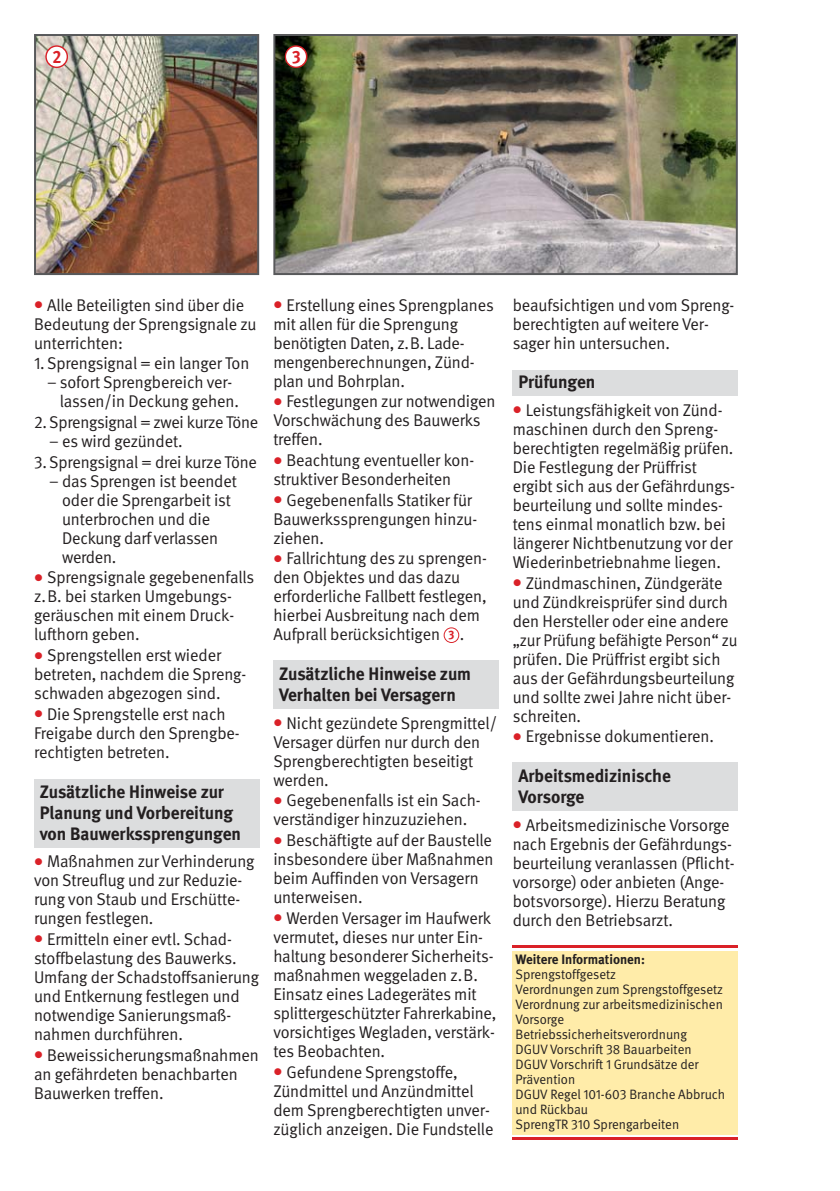
<style>
.page{position:relative;width:840px;height:1191px;background:#fff}
.page>*{position:absolute;margin:0;border:0;box-sizing:border-box;transform-origin:0 0}
.t1{font:700 18px/21px "DGUV Meta";color:#231f20}
.t2{font:700 18px "DGUV Meta";color:#da2128;scale:.9 1}
.t3{font:17px/19px "DGUV Meta";letter-spacing:-.005em;color:#231f20}
.t4{font:13.6px/15px "DGUV Meta";color:#231f20}
.t5{font:700 13.6px "DGUV Meta";color:#231f20}
.t6{font:700 12.4px "DGUV Meta";color:#da2128;scale:.9 1}
.s1{color:#da2128}
</style>
<div class="page">
<div style="left:512px;top:370px;width:225px;height:25px;background:#dcddde"></div>
<div style="left:512px;top:762px;width:225px;height:48px;background:#dcddde"></div>
<div style="left:273px;top:660px;width:225px;height:49px;background:#dcddde"></div>
<div style="left:34px;top:779px;width:225px;height:68px;background:#dcddde"></div>
<div style="left:512px;top:951px;width:225px;height:183px;background:#ffeca9"></div>
<hr style="left:512px;top:945px;width:225px;height:3px;background:#da2128">
<hr style="left:512px;top:1137px;width:225px;height:3px;background:#da2128">
<svg style="left:443px;top:627px;width:16px;height:16px"></svg>
<div style="left:444px;top:628px;width:14px;height:14px;background:#fff;border-radius:50%"></div>
<img style="left:276px;top:37px;width:458px;height:235px">
<div style="left:273px;top:34px;width:464px;height:241px;border:2px solid #58595b"></div>
<img style="left:37px;top:37px;width:219px;height:235px">
<div style="left:34px;top:34px;width:225px;height:241px;border:2px solid #58595b"></div>
<svg style="left:45px;top:45px;width:23px;height:23px"></svg>
<div style="left:47px;top:47px;width:20px;height:20px;background:#fff;border-radius:50%"></div>
<svg style="left:284px;top:45px;width:23px;height:23px"></svg>
<div style="left:286px;top:47px;width:20px;height:20px;background:#fff;border-radius:50%"></div>
<p class="t2" style="left:52px;top:50px;width:12px">2</p>
<p class="t2" style="left:292px;top:50px;width:11px">3</p>
<p class="t3" style="left:34px;top:296px;width:224px"><span class="s1">●</span> Alle Beteiligten sind über die<br>Bedeutung der Sprengsignale zu unterrichten:</p>
<p class="t3" style="left:34px;top:355px;width:217px">1. Sprengsignal = ein langer Ton</p>
<p class="t3" style="left:60px;top:374px;width:180px;text-indent:-13px">– sofort Sprengbereich ver - lassen/in Deckung gehen.</p>
<p class="t3" style="left:34px;top:414px;width:226px">2. Sprengsignal = zwei kurze Töne</p>
<p class="t3" style="left:49px;top:433px;width:135px">– es wird gezündet.</p>
<p class="t3" style="left:34px;top:453px;width:224px">3. Sprengsignal = drei kurze Töne</p>
<p class="t3" style="left:62px;top:472px;width:176px;text-indent:-13px">– das Sprengen ist beendet oder die Sprengarbeit ist unterbrochen und die<br>Deckung darf verlassen werden.</p>
<p class="t3" style="left:34px;top:569px;width:222px"><span class="s1">●</span> Sprengsignale gegebenenfalls z.B. bei starken Umgebungs - geräuschen mit einem Druck - lufthorn geben.</p>
<p class="t3" style="left:34px;top:647px;width:214px"><span class="s1">●</span> Sprengstellen erst wieder betreten, nachdem die Spreng&shy;schwaden abgezogen sind.</p>
<p class="t3" style="left:34px;top:706px;width:207px"><span class="s1">●</span> Die Sprengstelle erst nach<br>Freigabe durch den Sprengbe&shy;rechtigten betreten.</p>
<p class="t1" style="left:40px;top:783px;width:203px">Zusätzliche Hinweise zur<br>Planung und Vorbereitung von Bauwerkssprengungen</p>
<p class="t3" style="left:34px;top:853px;width:222px"><span class="s1">●</span> Maßnahmen zur Verhinderung von Streuflug und zur Reduzie&shy;rung von Staub und Erschütte&shy;rungen festlegen.</p>
<p class="t3" style="left:34px;top:930px;width:226px"><span class="s1">●</span> Ermitteln einer evtl. Schad&shy;stoffbelastung des Bauwerks.<br>Umfang der Schadstoffsanierung und Entkernung festlegen und notwendige Sanierungsmaß - nahmen durchführen.</p>
<p class="t3" style="left:34px;top:1046px;width:226px"><span class="s1">●</span> Beweissicherungsmaßnahmen an gefährdeten benachbarten<br>Bauwerken treffen.</p>
<p class="t3" style="left:273px;top:296px;width:222px"><span class="s1">●</span> Erstellung eines Sprengplanes mit allen für die Sprengung benötigten Daten, z.B. Lade - mengenberechnungen, Zünd&shy;plan und Bohrplan.</p>
<p class="t3" style="left:273px;top:393px;width:223px"><span class="s1">●</span> Festlegungen zur notwendigen<br>Vorschwächung des Bauwerks treffen.</p>
<p class="t3" style="left:273px;top:452px;width:202px"><span class="s1">●</span> Beachtung eventueller kon&shy;struktiver Besonderheiten</p>
<p class="t3" style="left:273px;top:491px;width:205px"><span class="s1">●</span> Gegebenenfalls Statiker für<br>Bauwerkssprengungen hinzu - ziehen.</p>
<p class="t3" style="left:273px;top:550px;width:215px"><span class="s1">●</span> Fallrichtung des zu sprengen&shy;den Objektes und das dazu erforderliche Fallbett festlegen, hierbei Ausbreitung nach dem<br>Aufprall berücksichtigen .</p>
<p class="t1" style="left:279px;top:665px;width:193px">Zusätzliche Hinweise zum<br>Verhalten bei Versagern</p>
<p class="t3" style="left:273px;top:714px;width:225px"><span class="s1">●</span> Nicht gezündete Sprengmittel/<br>Versager dürfen nur durch den<br>Sprengberechtigten beseitigt werden.</p>
<p class="t3" style="left:273px;top:792px;width:209px"><span class="s1">●</span> Gegebenenfalls ist ein Sach&shy;verständiger hinzuzuziehen.</p>
<p class="t3" style="left:273px;top:832px;width:222px"><span class="s1">●</span> Beschäftigte auf der Baustelle insbesondere über Maßnahmen beim Auffinden von Versagern unterweisen.</p>
<p class="t3" style="left:273px;top:909px;width:224px"><span class="s1">●</span> Werden Versager im Haufwerk vermutet, dieses nur unter Ein&shy;haltung besonderer Sicherheits&shy;maßnahmen weggeladen z.B.<br>Einsatz eines Ladegerätes mit splittergeschützter Fahrerkabine, vorsichtiges Wegladen, verstärk&shy;tes Beobachten.</p>
<p class="t3" style="left:273px;top:1063px;width:221px"><span class="s1">●</span> Gefundene Sprengstoffe,<br>Zündmittel und Anzündmittel dem Sprengberechtigten unver&shy;züglich anzeigen. Die Fundstelle</p>
<p class="t6" style="left:448px;top:630px;width:8px">3</p>
<p class="t3" style="left:512px;top:296px;width:223px">beaufsichtigen und vom Spreng&shy;berechtigten auf weitere Ver - sager hin untersuchen.</p>
<p class="t1" style="left:518px;top:373px;width:79px">Prüfungen</p>
<p class="t3" style="left:512px;top:402px;width:224px"><span class="s1">●</span> Leistungsfähigkeit von Zünd&shy;maschinen durch den Spreng - berechtigten regelmäßig prüfen.<br>Die Festlegung der Prüffrist ergibt sich aus der Gefährdungs&shy;beurteilung und sollte mindes&shy;tens einmal monatlich bzw. bei längerer Nichtbenutzung vor der<br>Wiederinbetriebnahme liegen.</p>
<p class="t3" style="left:512px;top:574px;width:226px"><span class="s1">●</span> Zündmaschinen, Zündgeräte und Zündkreisprüfer sind durch den Hersteller oder eine andere „zur Prüfung befähigte Person“ zu prüfen. Die Prüffrist ergibt sich aus der Gefährdungsbeurteilung und sollte zwei Jahre nicht über&shy;schreiten.</p>
<p class="t3" style="left:512px;top:728px;width:203px"><span class="s1">●</span> Ergebnisse dokumentieren.</p>
<p class="t1" style="left:518px;top:767px;width:154px">Arbeitsmedizinische<br>Vorsorge</p>
<p class="t3" style="left:512px;top:816px;width:223px"><span class="s1">●</span> Arbeitsmedizinische Vorsorge nach Ergebnis der Gefährdungs&shy;beurteilung veranlassen (Pflicht&shy;vorsorge) oder anbieten (Ange&shy;botsvorsorge). Hierzu Beratung durch den Betriebsarzt.</p>
<p class="t5" style="left:515px;top:954px;width:131px">Weitere Informationen:</p>
<p class="t4" style="left:515px;top:968px;width:211px">Sprengstoffgesetz<br>Verordnungen zum Sprengstoffgesetz<br>Verordnung zur arbeitsmedizinischen<br>Vorsorge<br>Betriebssicherheitsverordnung<br>DGUV Vorschrift 38 Bauarbeiten<br>DGUV Vorschrift 1 Grundsätze der<br>Prävention<br>DGUV Regel 101-603 Branche Abbruch und Rückbau<br>SprengTR 310 Sprengarbeiten</p>
</div>
